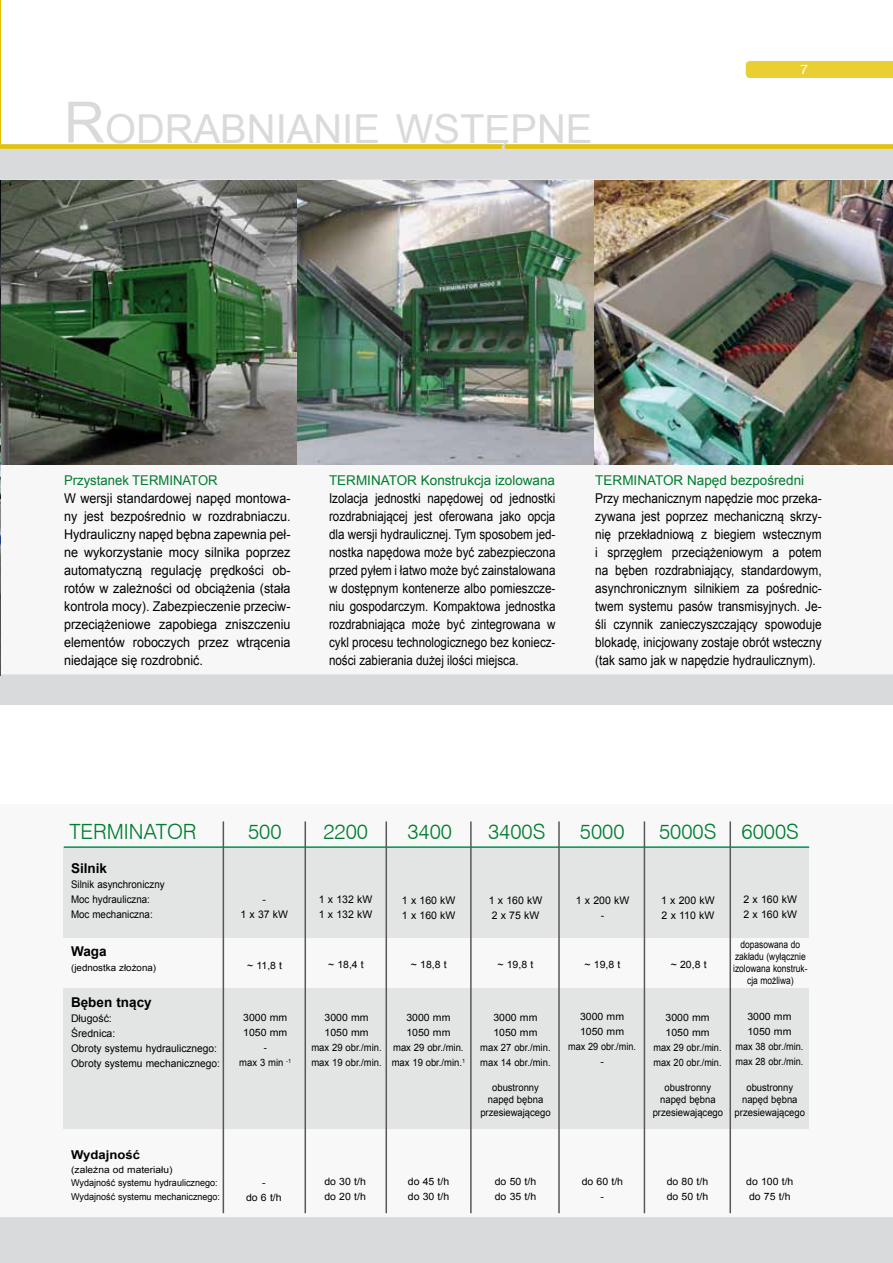
<style>
.page{position:relative;width:893px;height:1263px;background:#fff}
.page>*{position:absolute;margin:0;border:0;box-sizing:border-box;transform-origin:0 0}
.t1{font:39.9px "Arial";color:#d9dadb}
.t2{font:300 21px "Swiss 721 BT";color:#007c30}
.t3{font:13.5px/18px "Arial";color:#000;text-align:justify;scale:.86 1}
.t4{font:13.5px/18px "Arial";color:#000;text-align:justify;scale:.88 1}
.t5{font:13.5px/18px "Arial";color:#000;text-align:justify;scale:.93 1}
.t6{font:13.5px "Arial";color:#007c30}
.t7{font:700 13.5px "Arial";color:#000}
.t8{font:13.5px "Swiss 721 BT";color:#fff}
.t9{font:700 12.15px "Arial";color:#000;scale:1.08 1}
.t10{font:10.5px/15px "Arial";color:#000}
.t11{font:10.5px/15px "Arial";color:#000;scale:.93 1}
.t12{font:10.05px/15px "Arial";color:#000;text-align:center;scale:1.04 1}
.t13{font:10.05px/12.6px "Arial";color:#000;text-align:center;scale:.94 1}
.t14{font:10.05px/12px "Arial";color:#000;text-align:center;scale:.83 1}
.t15{font:9.45px/13.5px "Arial";color:#000;scale:1.08 1}
.t16{font:9.45px "Arial";color:#000}
.s1{font-size:57px}
.s2{font-size:39px}
</style>
<div class="page">
<div style="left:746px;top:61px;width:147px;height:17px;background:#e9cf33"></div>
<div style="left:0;top:145px;width:893px;height:560px;background:#d9dadb"></div>
<div style="left:1px;top:465px;width:892px;height:209px;background:#f7f7f7"></div>
<div style="left:0;top:144px;width:893px;height:5px;background:#e4c400"></div>
<img style="left:1px;top:180px;width:892px;height:285px">
<img style="left:0;top:180px;width:1px;height:495px">
<div style="left:0;top:804px;width:893px;height:459px;background:#d9dadb"></div>
<div style="left:0;top:765px;width:41px;height:40px;background:#fff"></div>
<div style="left:0;top:805px;width:893px;height:412px;background:#f8f8f8"></div>
<div style="left:64px;top:988px;width:745px;height:140px;background:#e3e4e4"></div>
<div style="left:64px;top:847px;width:745px;height:91px;background:#e3e4e4"></div>
<hr style="left:64px;top:846px;width:745px;height:2px;background:#01924f">
<hr style="left:223px;top:821px;width:1px;height:392px;background:#58585a">
<hr style="left:558px;top:821px;width:2px;height:392px;background:#58585a">
<hr style="left:644px;top:821px;width:1px;height:392px;background:#58585a">
<hr style="left:729px;top:821px;width:2px;height:392px;background:#58585a">
<hr style="left:470px;top:821px;width:2px;height:392px;background:#58585a">
<hr style="left:386px;top:821px;width:1px;height:392px;background:#58585a">
<hr style="left:305px;top:821px;width:1px;height:392px;background:#58585a">
<h1 class="t1" style="left:64px;top:102px;width:530px"><span class="s1">R</span>ODRABNIANIE WST<span class="s2">Ę</span>PNE</h1>
<h3 class="t8" style="left:800px;top:61px;width:9px">7</h3>
<h3 class="t6" style="left:64px;top:472px;width:155px">Przystanek TERMINATOR</h3>
<p class="t5" style="left:64px;top:490px;width:245px">W wersji standardowej napęd montowa&shy;ny jest bezpośrednio w rozdrabniaczu.<br>Hydrauliczny napęd bębna zapewnia peł&shy;ne wykorzystanie mocy silnika poprzez automatyczną regulację prędkości ob&shy;rotów w zależności od obciążenia (stała kontrola mocy). Zabezpieczenie przeciw&shy;przeciążeniowe zapobiega zniszczeniu elementów roboczych przez wtrącenia niedające się rozdrobnić.</p>
<h3 class="t6" style="left:329px;top:472px;width:228px">TERMINATOR Konstrukcja izolowana</h3>
<p class="t3" style="left:329px;top:490px;width:265px">Izolacja jednostki napędowej od jednostki rozdrabniającej jest oferowana jako opcja dla wersji hydraulicznej. Tym sposobem jed&shy;nostka napędowa może być zabezpieczona przed pyłem i łatwo może być zainstalowana w dostępnym kontenerze albo pomieszcze&shy;niu gospodarczym. Kompaktowa jednostka rozdrabniająca może być zintegrowana w cykl procesu technologicznego bez koniecz&shy;ności zabierania dużej ilości miejsca.</p>
<h3 class="t6" style="left:595px;top:472px;width:210px">TERMINATOR Napęd bezpośredni</h3>
<p class="t4" style="left:595px;top:490px;width:259px">Przy mechanicznym napędzie moc przeka&shy;zywana jest poprzez mechaniczną skrzy&shy;nię przekładniową z biegiem wstecznym i sprzęgłem przeciążeniowym a potem na bęben rozdrabniający, standardowym, asynchronicznym silnikiem za pośrednic&shy;twem systemu pasów transmisyjnych. Je&shy;śli czynnik zanieczyszczający spowoduje blokadę, inicjowany zostaje obrót wsteczny (tak samo jak w napędzie hydraulicznym).</p>
<h2 class="t2" style="left:69px;top:819px;width:129px">TERMINATOR</h2>
<h2 class="t2" style="left:248px;top:819px;width:35px">500</h2>
<h2 class="t2" style="left:323px;top:819px;width:46px">2200</h2>
<h2 class="t2" style="left:407px;top:819px;width:46px">3400</h2>
<h2 class="t2" style="left:488px;top:819px;width:59px">3400S</h2>
<h2 class="t2" style="left:580px;top:819px;width:46px">5000</h2>
<h2 class="t2" style="left:659px;top:819px;width:141px">5000S 6000S</h2>
<h3 class="t7" style="left:71px;top:859px;width:38px">Silnik</h3>
<p class="t11" style="left:71px;top:877px;width:102px">Silnik asynchroniczny<br>Moc hydrauliczna:<br>Moc mechaniczna:</p>
<p class="t10" style="left:240px;top:892px;width:49px;text-align:center">-<br>1 x 37 kW</p>
<p class="t10" style="left:319px;top:892px;width:55px">1 x 132 kW<br>1 x 132 kW</p>
<p class="t10" style="left:402px;top:893px;width:55px">1 x 160 kW<br>1 x 160 kW</p>
<p class="t10" style="left:489px;top:893px;width:55px">1 x 160 kW<br>2 x 75 kW</p>
<p class="t10" style="left:576px;top:892px;width:55px;text-align:center">1 x 200 kW -</p>
<p class="t10" style="left:661px;top:892px;width:55px">1 x 200 kW<br>2 x 110 kW</p>
<p class="t10" style="left:744px;top:892px;width:55px">2 x 160 kW<br>2 x 160 kW</p>
<h3 class="t7" style="left:71px;top:943px;width:37px">Waga</h3>
<p class="t16" style="left:71px;top:962px;width:86px">(jednostka złożona)</p>
<p class="t12" style="left:247px;top:958px;width:35px">~ 11,8 t</p>
<p class="t12" style="left:328px;top:957px;width:36px">~ 18,4 t</p>
<p class="t12" style="left:411px;top:957px;width:36px">~ 18,8 t</p>
<p class="t12" style="left:497px;top:956px;width:36px">~ 19,8 t</p>
<p class="t12" style="left:585px;top:957px;width:36px">~ 19,8 t</p>
<p class="t12" style="left:671px;top:957px;width:36px">~ 20,8 t</p>
<p class="t14" style="left:733px;top:938px;width:91px">dopasowana do zakładu (wyłącznie izolowana konstruk&shy;cja możliwa)</p>
<h3 class="t7" style="left:71px;top:993px;width:82px">Bęben tnący</h3>
<p class="t10" style="left:71px;top:1011px;width:150px">Długość:<br>Średnica:<br>Obroty systemu hydraulicznego:<br>Obroty systemu mechanicznego:</p>
<p class="t12" style="left:480px;top:1010px;width:69px">3000 mm<br>1050 mm<br>max 27 obr./min. max 14 obr./min.</p>
<p class="t12" style="left:311px;top:1010px;width:69px">3000 mm<br>1050 mm<br>max 29 obr./min. max 19 obr./min.</p>
<p class="t12" style="left:239px;top:1010px;width:51px">3000 mm<br>1050 mm<br>-<br>max 3 min <sup>-1</sup></p>
<p class="t12" style="left:392px;top:1010px;width:72px">3000 mm<br>1050 mm<br>max 29 obr./min. max 19 obr./min.<sup>1</sup></p>
<p class="t12" style="left:568px;top:1009px;width:67px">3000 mm<br>1050 mm<br>max 29 obr./min. -</p>
<p class="t12" style="left:654px;top:1010px;width:67px">3000 mm<br>1050 mm<br>max 29 obr./min. max 20 obr./min.</p>
<p class="t12" style="left:735px;top:1009px;width:67px">3000 mm<br>1050 mm<br>max 38 obr./min. max 28 obr./min.</p>
<p class="t9" style="left:71px;top:1147px;width:65px">Wydajność</p>
<p class="t15" style="left:71px;top:1163px;width:139px">(zależna od materiału)<br>Wydajność systemu hydraulicznego:<br>Wydajność systemu mechanicznego:</p>
<p class="t12" style="left:246px;top:1175px;width:36px">-<br>do 6 t/h</p>
<p class="t12" style="left:324px;top:1174px;width:41px;text-align:left">do 30 t/h do 20 t/h</p>
<p class="t12" style="left:408px;top:1174px;width:41px;text-align:left">do 45 t/h do 30 t/h</p>
<p class="t13" style="left:480px;top:1081px;width:76px">obustronny napęd bębna przesiewającego</p>
<p class="t13" style="left:653px;top:1081px;width:76px">obustronny napęd bębna przesiewającego</p>
<p class="t13" style="left:735px;top:1081px;width:76px">obustronny napęd bębna przesiewającego</p>
<p class="t12" style="left:495px;top:1174px;width:41px;text-align:left">do 50 t/h do 35 t/h</p>
<p class="t12" style="left:582px;top:1174px;width:41px">do 60 t/h -</p>
<p class="t12" style="left:667px;top:1174px;width:41px;text-align:left">do 80 t/h do 50 t/h</p>
<p class="t12" style="left:746px;top:1174px;width:47px;text-align:left">do 100 t/h do 75 t/h</p>
</div>
